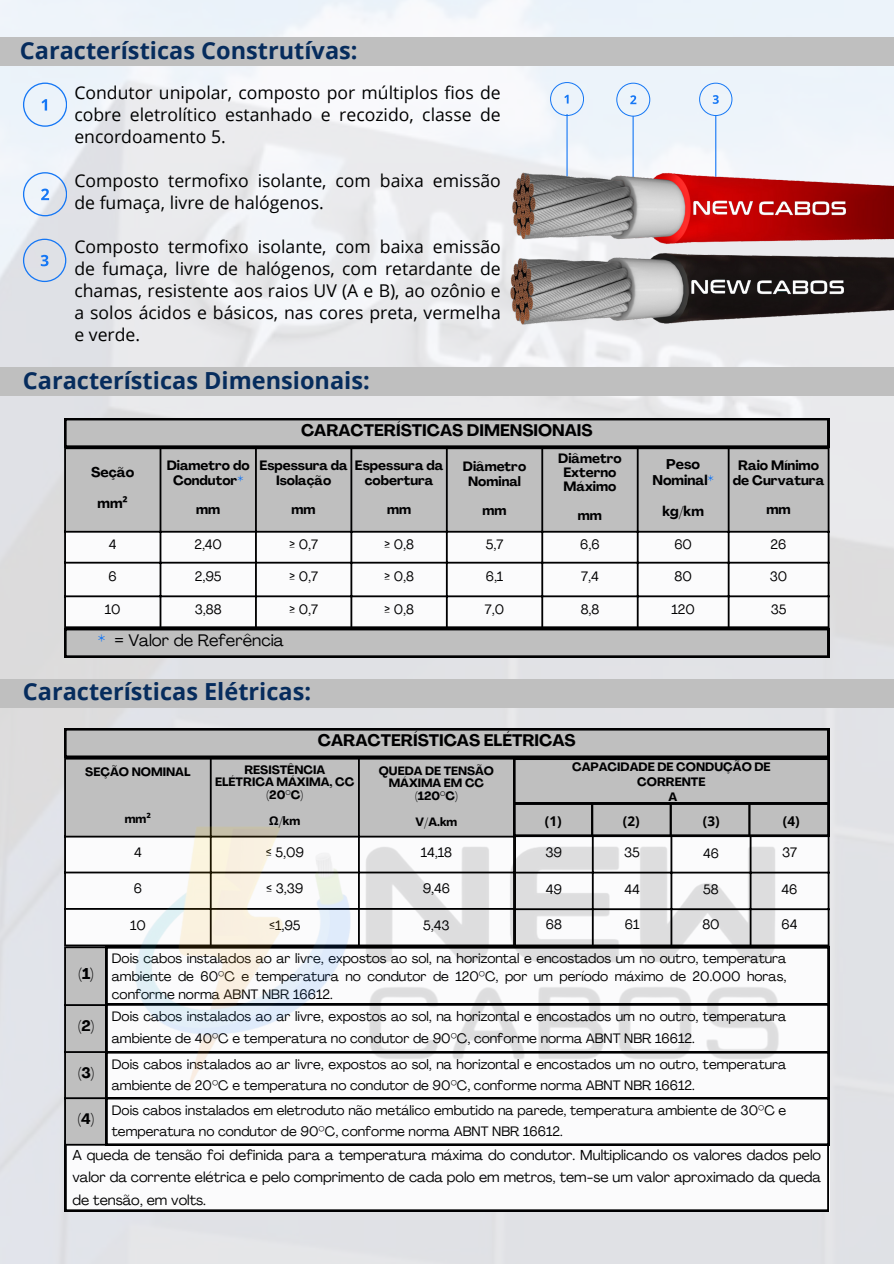
<style>
.page{position:relative;width:894px;height:1264px;background:#fff}
.page>*{position:absolute;margin:0;border:0;box-sizing:border-box;transform-origin:0 0}
.t1{font:700 23.55px "Open Sans";color:#062c5d}
.t2{font:17.55px/22px "Open Sans";color:#000;text-align:justify}
.t3{font:700 16.5px "Agrandir";color:#000001}
.t4{font:16.5px "Agrandir";color:#000001}
.t5{font:700 15.45px "Agrandir";color:#000001}
.t6{font:700 15px "Agrandir";color:#000001}
.t7{font:14.25px/22.5px "Agrandir";color:#000;text-align:justify}
.t8{font:700 13.95px/15.6px "Agrandir";color:#000001;text-align:center}
.t9{font:13.5px/21.3px "Agrandir";color:#000}
.t10{font:13.5px "Agrandir";color:#000001}
.t11{font:700 13.5px/14.4px "Agrandir";color:#000001;text-align:center}
.t12{font:700 13.5px "Open Sans";color:#000}
.t13{font:700 13.35px/14.4px "Agrandir";color:#000001;text-align:center}
.t14{font:13.35px "Agrandir";color:#000001}
.t15{font:700 12px "Agrandir";color:#000001}
.t16{font:700 11.85px "Agrandir";color:#000001}
.s1{font-family:"Noto Sans"}
.s2{color:#1577f5}
</style>
<div class="page">
<img style="left:0;top:0;width:893px;height:1263px">
<svg style="left:64px;top:628px;width:765px;height:29px;background:#a2a2a3"></svg>
<div style="left:66px;top:449px;width:761px;height:82px;background:#bfbfbf"></div>
<svg style="left:66px;top:532px;width:761px;height:94px"></svg>
<hr style="left:64px;top:449px;width:2px;height:177px;background:#000001">
<hr style="left:159px;top:449px;width:2px;height:177px;background:#000001">
<hr style="left:255px;top:449px;width:2px;height:177px;background:#000001">
<hr style="left:350px;top:449px;width:2px;height:177px;background:#000001">
<hr style="left:446px;top:449px;width:1px;height:177px;background:#000001">
<hr style="left:541px;top:449px;width:2px;height:177px;background:#000001">
<hr style="left:636px;top:449px;width:2px;height:177px;background:#000001">
<hr style="left:727px;top:449px;width:2px;height:177px;background:#000001">
<hr style="left:827px;top:449px;width:2px;height:177px;background:#000001">
<hr style="left:64px;top:447px;width:765px;height:2px;background:#000001">
<hr style="left:64px;top:531px;width:765px;height:1px;background:#000001">
<hr style="left:64px;top:562px;width:765px;height:1px;background:#000001">
<hr style="left:64px;top:595px;width:765px;height:2px;background:#000001">
<hr style="left:64px;top:626px;width:765px;height:2px;background:#000001">
<svg style="left:64px;top:418px;width:765px;height:29px;background:#a2a2a3"></svg>
<svg style="left:699px;top:83px;width:33px;height:12px"></svg>
<svg style="left:550px;top:82px;width:33px;height:13px"></svg>
<svg style="left:616px;top:83px;width:34px;height:12px"></svg>
<img style="left:478px;top:95px;width:415px;height:310px">
<svg style="left:23px;top:239px;width:43px;height:43px;background:#c7d4e7"></svg>
<svg style="left:23px;top:83px;width:44px;height:43px;background:#d4e5f9"></svg>
<svg style="left:23px;top:172px;width:44px;height:44px"></svg>
<div style="left:0;top:38px;width:893px;height:28px;background:#bfbfbf"></div>
<div style="left:0;top:367px;width:893px;height:29px;background:#bfbfbf"></div>
<div style="left:0;top:679px;width:893px;height:28px;background:#bfbfbf"></div>
<svg style="left:64px;top:1145px;width:764px;height:66px"></svg>
<svg style="left:64px;top:728px;width:765px;height:417px"></svg>
<img style="left:685px;top:187px;width:171px;height:43px">
<img style="left:683px;top:266px;width:171px;height:43px">
<img style="left:72px;top:738px;width:731px;height:438px">
<p class="t1" style="left:20px;top:34px;width:339px">Características Construtívas:</p>
<p class="t2" style="left:74px;top:81px;width:428px">Condutor unipolar, composto por múltiplos fios de cobre eletrolítico estanhado e recozido, classe de encordoamento 5.</p>
<p class="t2" style="left:74px;top:169px;width:428px">Composto termofixo isolante, com baixa emissão de fumaça, livre de halógenos.</p>
<p class="t2" style="left:74px;top:235px;width:428px">Composto termofixo isolante, com baixa emissão de fumaça, livre de halógenos, com retardante de chamas, resistente aos raios UV (A e B), ao ozônio e a solos ácidos e básicos, nas cores preta, vermelha e verde.</p>
<p class="t1" style="left:23px;top:364px;width:348px">Características Dimensionais:</p>
<h1 class="t8" style="left:91px;top:465px;width:45px">Seção</h1>
<h3 class="t8" style="left:98px;top:496px;width:32px">mm<span class="s1">²</span></h3>
<h3 class="t13" style="left:167px;top:460px;width:84px">Diametro do<br>Condutor<span class="s2">*</span></h3>
<h3 class="t13" style="left:196px;top:503px;width:26px">mm</h3>
<p class="t3" style="left:301px;top:424px;width:293px">CARACTERÍSTICAS DIMENSIONAIS</p>
<p class="t13" style="left:259px;top:460px;width:90px">Espessura da<br>Isolação</p>
<p class="t13" style="left:291px;top:503px;width:26px">mm</p>
<p class="t13" style="left:355px;top:460px;width:90px">Espessura da cobertura</p>
<p class="t13" style="left:387px;top:503px;width:26px">mm</p>
<p class="t13" style="left:462px;top:461px;width:65px">Diâmetro<br>Nominal</p>
<p class="t13" style="left:482px;top:504px;width:26px">mm</p>
<p class="t13" style="left:558px;top:452px;width:65px">Diâmetro<br>Externo<br>Máximo</p>
<p class="t13" style="left:577px;top:509px;width:26px">mm</p>
<p class="t8" style="left:652px;top:458px;width:63px">Peso<br>Nominal<span class="s2">*</span></p>
<p class="t8" style="left:662px;top:504px;width:43px">kg/km</p>
<h1 class="t11" style="left:732px;top:459px;width:93px">Raio Mínimo de Curvatura</h1>
<h2 class="t11" style="left:766px;top:503px;width:26px">mm</h2>
<p class="t10" style="left:109px;top:539px;width:9px">4</p>
<p class="t10" style="left:194px;top:539px;width:29px">2,40</p>
<p class="t10" style="left:289px;top:539px;width:31px">≥ 0,7</p>
<p class="t10" style="left:384px;top:539px;width:31px">≥ 0,8</p>
<p class="t10" style="left:485px;top:539px;width:19px">5,7</p>
<p class="t10" style="left:580px;top:539px;width:21px">6,6</p>
<p class="t10" style="left:674px;top:539px;width:19px">60</p>
<p class="t10" style="left:770px;top:539px;width:17px">26</p>
<p class="t10" style="left:109px;top:571px;width:10px">6</p>
<p class="t10" style="left:195px;top:571px;width:28px">2,95</p>
<p class="t10" style="left:289px;top:571px;width:31px">≥ 0,7</p>
<p class="t10" style="left:384px;top:571px;width:31px">≥ 0,8</p>
<p class="t10" style="left:485px;top:571px;width:19px">6,1</p>
<p class="t10" style="left:581px;top:571px;width:19px">7,4</p>
<p class="t10" style="left:674px;top:571px;width:19px">80</p>
<p class="t10" style="left:769px;top:571px;width:19px">30</p>
<p class="t10" style="left:105px;top:603px;width:17px">10</p>
<p class="t10" style="left:195px;top:603px;width:28px">3,88</p>
<p class="t10" style="left:289px;top:603px;width:31px">≥ 0,7</p>
<p class="t10" style="left:384px;top:603px;width:31px">≥ 0,8</p>
<p class="t10" style="left:484px;top:603px;width:21px">7,0</p>
<p class="t10" style="left:580px;top:603px;width:20px">8,8</p>
<p class="t10" style="left:671px;top:603px;width:25px">120</p>
<p class="t10" style="left:770px;top:603px;width:17px">35</p>
<p class="t4" style="left:98px;top:633px;width:187px"><span class="s2">*</span> = Valor de Referência</p>
<p class="t1" style="left:23px;top:675px;width:290px">Características Elétricas:</p>
<p class="t3" style="left:318px;top:734px;width:259px">CARACTERÍSTICAS ELÉTRICAS</p>
<p class="t15" style="left:85px;top:766px;width:107px">SEÇÃO NOMINAL</p>
<p class="t15" style="left:125px;top:814px;width:28px">mm<span class="s1">²</span></p>
<p class="t15" style="left:244px;top:764px;width:82px">RESISTÊNCIA</p>
<p class="t15" style="left:215px;top:777px;width:141px">ELÉTRICA MÁXIMA, CC</p>
<p class="t15" style="left:266px;top:790px;width:38px">(20°C)</p>
<p class="t15" style="left:269px;top:816px;width:33px"><span class="s1">Ω</span>/km</p>
<p class="t16" style="left:379px;top:765px;width:117px">QUEDA DE TENSÃO</p>
<p class="t16" style="left:388px;top:778px;width:97px">MÁXIMA EM CC</p>
<p class="t16" style="left:415px;top:791px;width:44px">(120°C)</p>
<h1 class="t16" style="left:415px;top:817px;width:43px">V/A.km</h1>
<h2 class="t10" style="left:134px;top:847px;width:9px">4</h2>
<p class="t10" style="left:265px;top:847px;width:40px">≤ 5,09</p>
<p class="t10" style="left:421px;top:847px;width:33px">14,18</p>
<p class="t10" style="left:134px;top:883px;width:10px">6</p>
<p class="t10" style="left:266px;top:883px;width:39px">≤ 3,39</p>
<p class="t10" style="left:422px;top:883px;width:29px">9,46</p>
<p class="t10" style="left:130px;top:919px;width:17px">10</p>
<p class="t10" style="left:269px;top:919px;width:33px">≤1,95</p>
<p class="t10" style="left:423px;top:919px;width:28px">5,43</p>
<p class="t15" style="left:572px;top:762px;width:200px">CAPACIDADE DE CONDUÇÃO DE</p>
<p class="t15" style="left:637px;top:777px;width:70px">CORRENTE</p>
<p class="t15" style="left:668px;top:791px;width:10px">A</p>
<h4 class="t12" style="left:544px;top:811px;width:18px">(1)</h4>
<h4 class="t12" style="left:622px;top:811px;width:18px">(2)</h4>
<h4 class="t12" style="left:702px;top:811px;width:18px">(3)</h4>
<h4 class="t12" style="left:782px;top:811px;width:18px">(4)</h4>
<p class="t10" style="left:545px;top:847px;width:18px">39</p>
<p class="t10" style="left:624px;top:847px;width:17px">35</p>
<p class="t14" style="left:703px;top:848px;width:17px">46</p>
<p class="t10" style="left:781px;top:847px;width:17px">37</p>
<p class="t10" style="left:545px;top:883px;width:18px">49</p>
<p class="t10" style="left:624px;top:883px;width:17px">44</p>
<p class="t10" style="left:703px;top:883px;width:17px">58</p>
<p class="t10" style="left:781px;top:883px;width:17px">46</p>
<p class="t10" style="left:545px;top:918px;width:18px">68</p>
<p class="t10" style="left:624px;top:918px;width:16px">61</p>
<p class="t10" style="left:702px;top:918px;width:19px">80</p>
<p class="t10" style="left:781px;top:918px;width:17px">64</p>
<p class="t9" style="left:112px;top:950px;width:675px;line-height:18px;text-align:justify">Dois cabos instalados ao ar livre, expostos ao sol, na horizontal e encostados um no outro, temperatura ambiente de 60°C e temperatura no condutor de 120°C, por um período máximo de 20.000 horas, conforme norma ABNT NBR 16612.</p>
<p class="t5" style="left:78px;top:967px;width:17px">(1)</p>
<p class="t6" style="left:78px;top:1019px;width:17px">(2)</p>
<p class="t6" style="left:78px;top:1066px;width:18px">(3)</p>
<p class="t6" style="left:78px;top:1112px;width:18px">(4)</p>
<p class="t9" style="left:112px;top:1007px;width:675px">Dois cabos instalados ao ar livre, expostos ao sol, na horizontal e encostados um no outro, temperatura ambiente de 40°C e temperatura no condutor de 90°C, conforme norma ABNT NBR 16612.</p>
<p class="t9" style="left:112px;top:1054px;width:675px">Dois cabos instalados ao ar livre, expostos ao sol, na horizontal e encostados um no outro, temperatura ambiente de 20°C e temperatura no condutor de 90°C, conforme norma ABNT NBR 16612.</p>
<p class="t9" style="left:112px;top:1101px;width:675px">Dois cabos instalados em eletroduto não metálico embutido na parede, temperatura ambiente de 30°C e temperatura no condutor de 90°C, conforme norma ABNT NBR 16612.</p>
<p class="t7" style="left:72px;top:1144px;width:749px">A queda de tensão foi definida para a temperatura máxima do condutor. Multiplicando os valores dados pelo valor da corrente elétrica e pelo comprimento de cada polo em metros, tem-se um valor aproximado da queda de tensão, em volts.</p>
</div>
